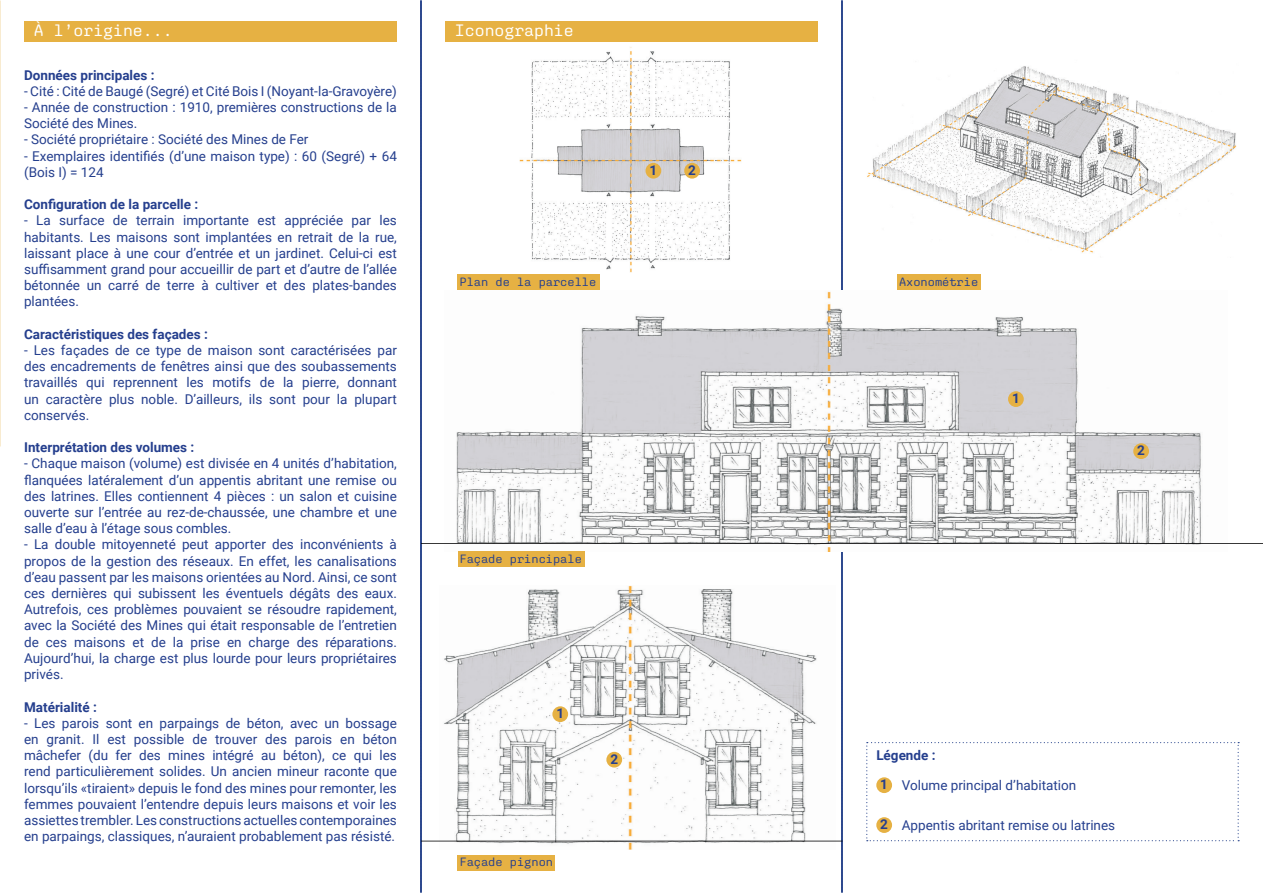
<style>
.page{position:relative;width:1263px;height:893px;background:#fff}
.page>*{position:absolute;margin:0;border:0;box-sizing:border-box;transform-origin:0 0}
.Pour_Titre{font:16.5px "Aglet Mono";color:#fff}
.Pour_texte{font:13.5px/16.2px "Roboto";color:#253f8e;text-align:justify}
.Pour_texte-2{font:700 13.5px "Roboto";color:#253f8e}
.Pour_Titre-2{font:12px "Aglet Mono";color:#253f8e}
</style>
<div class="page">
<div style="left:445px;top:21px;width:373px;height:21px;background:#e6b143"></div>
<div style="left:24px;top:21px;width:373px;height:21px;background:#e6b143"></div>
<svg style="left:421px;top:1px;width:1px;height:892px"></svg>
<svg style="left:842px;top:1px;width:1px;height:892px"></svg>
<img style="left:456px;top:290px;width:745px;height:262px">
<img style="left:867px;top:66px;width:370px;height:187px">
<img style="left:519px;top:47px;width:223px;height:225px">
<div style="left:458px;top:275px;width:142px;height:15px;background:#e6b143"></div>
<div style="left:897px;top:275px;width:84px;height:15px;background:#e6b143"></div>
<div style="left:458px;top:855px;width:97px;height:15px;background:#e6b143"></div>
<div style="left:458px;top:552px;width:126px;height:15px;background:#e6b143"></div>
<hr style="left:421px;top:543px;width:842px;height:1px;background:#000001">
<img style="left:440px;top:585px;width:395px;height:265px">
<hr style="left:421px;top:841px;width:421px;height:1px;background:#000001">
<div style="left:1008px;top:391px;width:16px;height:16px;background:#e6b143;border-radius:50%"></div>
<div style="left:552px;top:706px;width:16px;height:16px;background:#e6b143;border-radius:50%"></div>
<div style="left:606px;top:752px;width:16px;height:15px;background:#e6b143;border-radius:50%"></div>
<div style="left:1133px;top:443px;width:16px;height:16px;background:#e6b143;border-radius:50%"></div>
<svg style="left:866px;top:742px;width:373px;height:99px"></svg>
<div style="left:645px;top:163px;width:16px;height:16px;background:#e6b143;border-radius:50%"></div>
<div style="left:684px;top:163px;width:16px;height:16px;background:#e6b143;border-radius:50%"></div>
<p class="Pour_Titre" style="left:34px;top:21px;width:140px">À l’origine...</p>
<p class="Pour_Titre" style="left:455px;top:21px;width:120px">Iconographie</p>
<p class="Pour_texte-2" style="left:24px;top:65px;width:132px">Données principales :</p>
<p class="Pour_texte" style="left:24px;top:82px;width:374px">- Cité : Cité de Baugé (Segré) et Cité Bois I (Noyant-la-Gravoyère)</p>
<p class="Pour_texte" style="left:24px;top:99px;width:374px">- Année de construction : 1910, premières constructions de la<br>Société des Mines.</p>
<p class="Pour_texte" style="left:24px;top:131px;width:286px">- Société propriétaire : Société des Mines de Fer</p>
<p class="Pour_texte" style="left:24px;top:147px;width:374px">- Exemplaires identifiés (d’une maison type) : 60 (Segré) + 64 (Bois I) = 124</p>
<p class="Pour_texte-2" style="left:24px;top:195px;width:176px">Configuration de la parcelle :</p>
<p class="Pour_texte" style="left:24px;top:212px;width:374px">- La surface de terrain importante est appréciée par les habitants. Les maisons sont implantées en retrait de la rue, laissant place à une cour d’entrée et un jardinet. Celui-ci est suffisamment grand pour accueillir de part et d’autre de l’allée bétonnée un carré de terre à cultiver et des plates-bandes plantées.</p>
<p class="Pour_texte-2" style="left:24px;top:325px;width:185px">Caractéristiques des façades :</p>
<p class="Pour_texte" style="left:24px;top:342px;width:374px">- Les façades de ce type de maison sont caractérisées par des encadrements de fenêtres ainsi que des soubassements travaillés qui reprennent les motifs de la pierre, donnant un caractère plus noble. D’ailleurs, ils sont pour la plupart conservés.</p>
<p class="Pour_texte-2" style="left:24px;top:438px;width:172px">Interprétation des volumes :</p>
<p class="Pour_texte" style="left:24px;top:455px;width:374px">- Chaque maison (volume) est divisée en 4 unités d’habitation, flanquées latéralement d’un appentis abritant une remise ou des latrines. Elles contiennent 4 pièces : un salon et cuisine ouverte sur l’entrée au rez-de-chaussée, une chambre et une salle d’eau à l’étage sous combles.</p>
<p class="Pour_texte" style="left:24px;top:536px;width:374px">- La double mitoyenneté peut apporter des inconvénients à propos de la gestion des réseaux. En effet, les canalisations d’eau passent par les maisons orientées au Nord. Ainsi, ce sont ces dernières qui subissent les éventuels dégâts des eaux.<br>Autrefois, ces problèmes pouvaient se résoudre rapidement, avec la Société des Mines qui était responsable de l’entretien de ces maisons et de la prise en charge des réparations.<br>Aujourd’hui, la charge est plus lourde pour leurs propriétaires privés.</p>
<p class="Pour_texte-2" style="left:24px;top:697px;width:74px">Matérialité :</p>
<p class="Pour_texte" style="left:24px;top:714px;width:374px">- Les parois sont en parpaings de béton, avec un bossage en granit. Il est possible de trouver des parois en béton mâchefer (du fer des mines intégré au béton), ce qui les rend particulièrement solides. Un ancien mineur raconte que lorsqu’ils «tiraient» depuis le fond des mines pour remonter, les femmes pouvaient l’entendre depuis leurs maisons et voir les assiettes trembler. Les constructions actuelles contemporaines en parpaings, classiques, n’auraient probablement pas résisté.</p>
<p class="Pour_texte-2" style="left:649px;top:160px;width:9px">1</p>
<p class="Pour_texte-2" style="left:688px;top:160px;width:9px">2</p>
<p class="Pour_Titre-2" style="left:459px;top:275px;width:138px">Plan de la parcelle</p>
<p class="Pour_Titre-2" style="left:899px;top:275px;width:81px">Axonométrie</p>
<p class="Pour_texte-2" style="left:1012px;top:389px;width:9px">1</p>
<p class="Pour_Titre-2" style="left:459px;top:552px;width:124px">Façade principale</p>
<p class="Pour_texte-2" style="left:556px;top:704px;width:9px">1</p>
<p class="Pour_texte-2" style="left:876px;top:746px;width:61px">Légende :</p>
<p class="Pour_texte" style="left:902px;top:776px;width:176px">Volume principal d’habitation</p>
<p class="Pour_texte" style="left:902px;top:816px;width:215px">Appentis abritant remise ou latrines</p>
<p class="Pour_texte-2" style="left:610px;top:749px;width:9px">2</p>
<p class="Pour_texte-2" style="left:880px;top:775px;width:9px">1</p>
<p class="Pour_texte-2" style="left:880px;top:815px;width:9px">2</p>
<p class="Pour_Titre-2" style="left:459px;top:855px;width:95px">Façade pignon</p>
<p class="Pour_texte-2" style="left:1137px;top:441px;width:9px">2</p>
</div>
